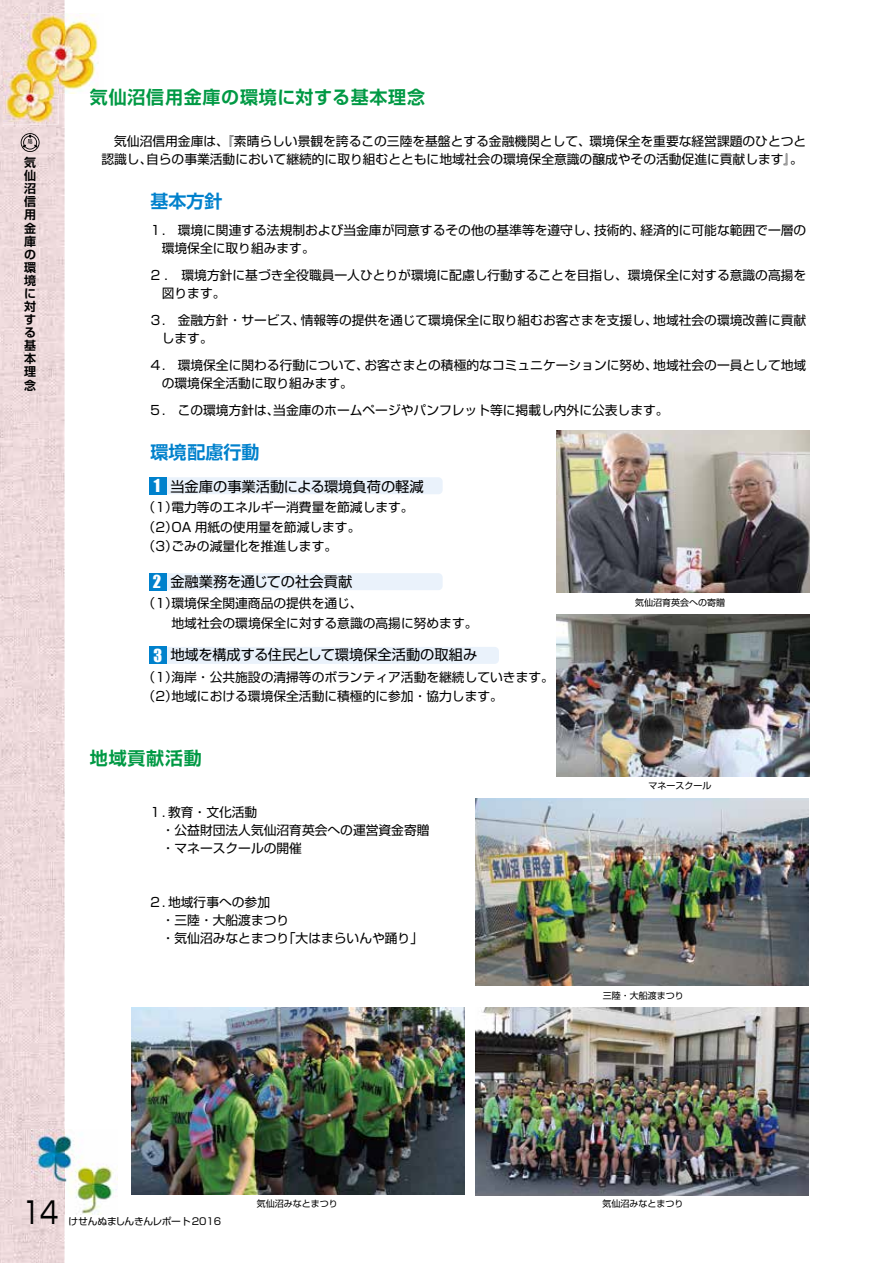
<style>
.page{position:relative;width:893px;height:1263px;background:#fff}
.page>*{position:absolute;margin:0;border:0;box-sizing:border-box;transform-origin:0 0}
.t1{font:30px "Shin Go Pro Regular 90 msp RKSJ H";color:#000;scale:.8 1}
.t2{font:18px "Shin Go Pro De Bold 90 msp RKSJ H";letter-spacing:.045em;color:#094}
.t3{font:18px "Shin Go Pro De Bold 90 msp RKSJ H";color:#0081cc}
.t4{font:14.25px "Shin Go Pro Regular 90 msp RKSJ H";color:#000}
.t5{font:12.75px/18px "Shin Go Pro Regular 90 msp RKSJ H";color:#000}
.t6{font:12px/13px "Shin Go Pro De Bold 90 msp RKSJ V";color:#000;text-align:justify}
.t7{font:9.75px "Shin Go Pro Regular 90 msp RKSJ H";letter-spacing:-.02em;color:#000}
.t8{font:9px "Shin Go Pro Regular 90 msp RKSJ H";color:#000}
</style>
<div class="page">
<img style="left:0;top:0;width:810px;height:1263px">
<svg style="left:154px;top:479px;width:6px;height:13px"></svg>
<svg style="left:153px;top:574px;width:8px;height:14px"></svg>
<svg style="left:154px;top:649px;width:8px;height:13px"></svg>
<p class="t6" style="left:24px;top:154px;width:13px">気仙沼信用金庫の環境に対する基本理念</p>
<h2 class="t2" style="left:90px;top:82px;width:337px">気仙沼信用金庫の環境に対する基本理念</h2>
<p class="t5" style="left:101px;top:131px;width:706px;text-align:right">　気仙沼信用金庫は、『素晴らしい景観を誇るこの三陸を基盤とする金融機関として、環境保全を重要な経営課題のひとつと自らの事業活動において継続的に取り組むとともに地域社会の環境保全意識の醸成やその活動促進に貢献します。『</p>
<p class="t5" style="left:101px;top:149px;width:52px">認識し、</p>
<h2 class="t3" style="left:151px;top:187px;width:73px">基本方針</h2>
<p class="t5" style="left:162px;top:220px;width:438px;text-indent:-13px">１．環境に関連する法規制および当金庫が同意するその他の基準等を遵守し、環境保全に取り組みます。</p>
<p class="t5" style="left:162px;top:265px;width:646px;text-indent:-13px">２．環境方針に基づき全役職員一人ひとりが環境に配慮し行動することを目指し、環境保全に対する意識の高揚を図ります。</p>
<p class="t5" style="left:653px;top:310px;width:154px">地域社会の環境改善に貢献</p>
<p class="t5" style="left:641px;top:220px;width:167px">経済的に可能な範囲で一層の</p>
<p class="t5" style="left:594px;top:220px;width:52px">技術的、</p>
<p class="t5" style="left:162px;top:310px;width:145px;text-indent:-13px">３．金融方針・サービス、します。</p>
<p class="t5" style="left:301px;top:310px;width:358px">情報等の提供を通じて環境保全に取り組むお客さまを支援し、</p>
<p class="t5" style="left:653px;top:355px;width:154px">地域社会の一員として地域</p>
<p class="t5" style="left:149px;top:355px;width:221px;text-align:center">４．環境保全に関わる行動について、の環境保全活動に取り組みます。</p>
<p class="t5" style="left:273px;top:400px;width:397px">当金庫のホームページやパンフレット等に掲載し内外に公表します。</p>
<p class="t5" style="left:364px;top:355px;width:295px">お客さまとの積極的なコミュニケーションに努め、</p>
<p class="t5" style="left:149px;top:400px;width:132px">５．この環境方針は、</p>
<h2 class="t3" style="left:151px;top:437px;width:110px">環境配慮行動</h2>
<p class="t4" style="left:170px;top:474px;width:255px">当金庫の事業活動による環境負荷の軽減</p>
<p class="t5" style="left:171px;top:497px;width:244px">電力等のエネルギー消費量を節減します。</p>
<p class="t5" style="left:171px;top:496px;width:191px;line-height:19.5px;text-indent:-29px">（1）<br>OA 用紙の使用量を節減します。</p>
<p class="t5" style="left:171px;top:515px;width:167px;line-height:19.5px;text-indent:-29px">（2）<br>ごみの減量化を推進します。</p>
<p class="t5" style="left:143px;top:536px;width:37px">（3）</p>
<p class="t4" style="left:170px;top:570px;width:183px">金融業務を通じての社会貢献</p>
<p class="t5" style="left:172px;top:592px;width:307px;line-height:19.5px;text-indent:-29px">（1）<br>地域社会の環境保全に対する意識の高揚に努めます。</p>
<p class="t5" style="left:171px;top:593px;width:193px">環境保全関連商品の提供を通じ、</p>
<p class="t4" style="left:170px;top:643px;width:308px">地域を構成する住民として環境保全活動の取組み</p>
<p class="t5" style="left:171px;top:666px;width:384px">海岸・公共施設の清掃等のボランティア活動を継続していきます。</p>
<p class="t5" style="left:171px;top:666px;width:333px;line-height:19.5px;text-indent:-29px">（1）<br>地域における環境保全活動に積極的に参加・協力します。</p>
<p class="t5" style="left:143px;top:686px;width:37px">（2）</p>
<h2 class="t2" style="left:90px;top:743px;width:113px">地域貢献活動</h2>
<p class="t5" style="left:168px;top:801px;width:91px">教育・文化活動</p>
<p class="t5" style="left:149px;top:801px;width:282px">１．<br>　・公益財団法人気仙沼育英会への運営資金寄贈　・マネースクールの開催</p>
<p class="t5" style="left:168px;top:891px;width:103px">地域行事への参加</p>
<p class="t5" style="left:149px;top:891px;width:27px">２．</p>
<p class="t5" style="left:149px;top:909px;width:142px">　・三陸・大船渡まつり</p>
<p class="t5" style="left:283px;top:927px;width:142px">「大はまらいんや踊り「</p>
<p class="t5" style="left:149px;top:927px;width:142px">　・気仙沼みなとまつり</p>
<p class="t8" style="left:635px;top:595px;width:91px">気仙沼育英会への寄贈</p>
<p class="t8" style="left:649px;top:779px;width:64px">マネースクール</p>
<p class="t8" style="left:603px;top:988px;width:82px">三陸・大船渡まつり</p>
<h1 class="t1" style="left:22px;top:1188px;width:47px">14</h1>
<p class="t7" style="left:69px;top:1213px;width:154px">けせんぬましんきんレポート2016</p>
<p class="t8" style="left:257px;top:1196px;width:82px">気仙沼みなとまつり</p>
<p class="t8" style="left:602px;top:1196px;width:82px">気仙沼みなとまつり</p>
</div>
